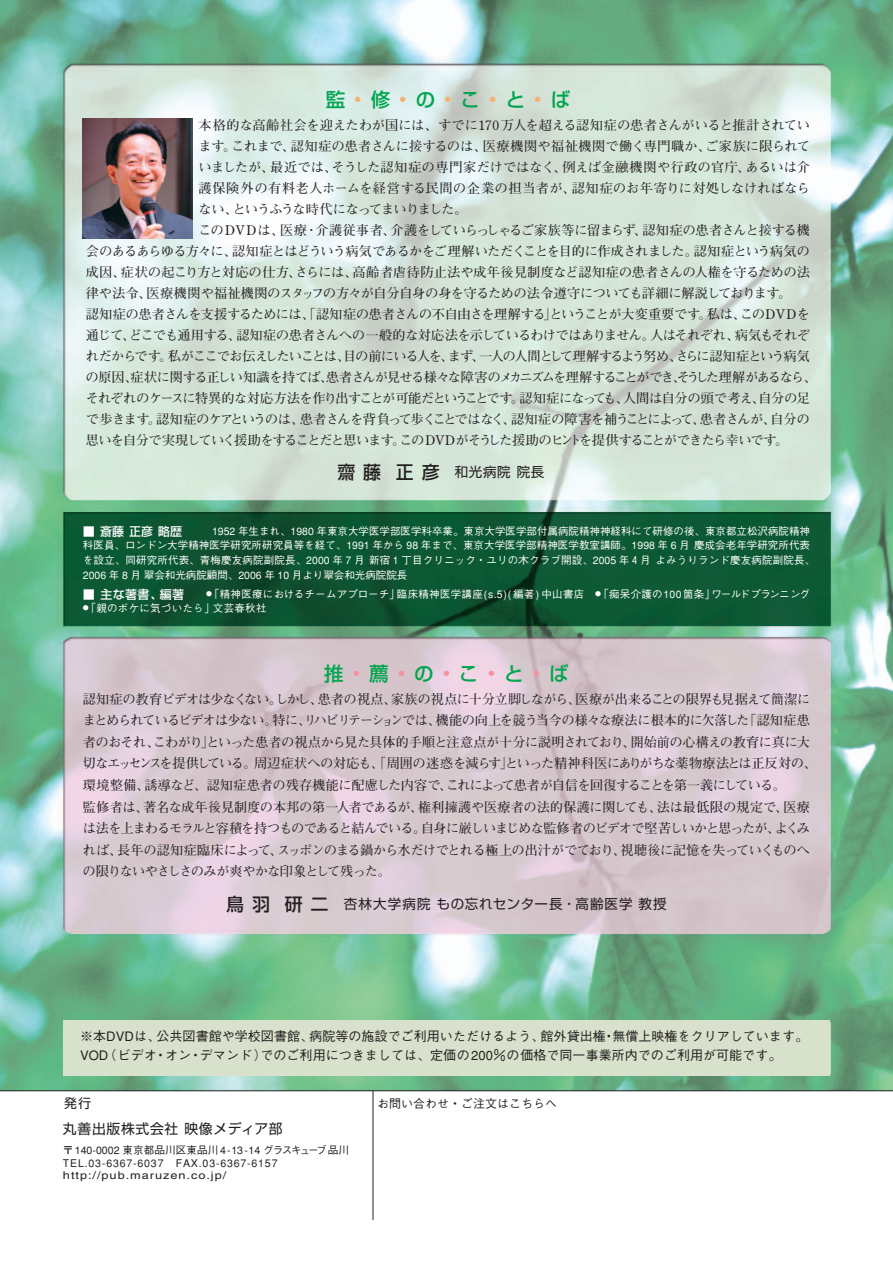
<style>
.page{position:relative;width:893px;height:1263px;background:#fff}
.page>*{position:absolute;margin:0;border:0;box-sizing:border-box;transform-origin:0 0}
.t1{font:500 19.5px "Shin Go";color:#00a54f}
.t2{font:13.8px "Shin Go";letter-spacing:.05em;color:#231f20}
.t3{font:13.5px "Shin Go";letter-spacing:.065em;color:#231f20}
.t4{font:700 13.2px/21.6px "Futo Min A101";letter-spacing:-.03em;color:#231f20}
.t5{font:700 13.2px "Futo Min A101";letter-spacing:-.055em;color:#231f20}
.t6{font:700 13.2px "Futo Min A101";letter-spacing:.005em;color:#231f20}
.t7{font:700 13.2px "Futo Min A101";letter-spacing:-.075em;color:#231f20}
.t8{font:700 13.2px "Futo Min A101";letter-spacing:-.07em;color:#231f20}
.t9{font:700 13.2px "Futo Min A101";letter-spacing:-.065em;color:#231f20}
.t10{font:700 13.2px "Futo Min A101";color:#231f20}
.t11{font:700 13.2px "Futo Min A101";letter-spacing:-.005em;color:#231f20}
.t12{font:700 13.2px "Futo Min A101";letter-spacing:.03em;color:#231f20}
.t13{font:500 13.05px/19.6px "Gothic BBB";color:#231f20}
.t14{font:12.75px "Shin Go";color:#231f20}
.t15{font:500 12px "Gothic BBB";color:#231f20}
.t16{font:500 10.65px/12.8px "Gothic BBB";color:#231f20}
.t17{font:10.65px "Helvetica";letter-spacing:.075em;color:#231f20;scale:1.2 1}
.t18{font:500 10.5px/14.4px "Gothic BBB";letter-spacing:.005em;color:#fff}
.t19{font:500 10.5px "Gothic BBB";letter-spacing:.025em;color:#fff}
.s1{font-size:25.5px;color:#f6b072}
.s2{font-weight:500;font-size:18px}
.s3{font-family:"Shin Go";font-size:12px}
.s4{font-family:"Shin Go";font-weight:300}
.s5{font-size:25.5px;color:#f491a3}
</style>
<div class="page">
<img style="left:0;top:0;width:893px;height:1090px">
<div style="left:64px;top:1020px;width:766px;height:56px;background:#d8e1cb"></div>
<hr style="left:0;top:1090px;width:893px;height:1px;background:#231f20">
<hr style="left:373px;top:1091px;width:1px;height:129px;background:#231f20">
<img style="left:83px;top:119px;width:109px;height:119px">
<h1 class="t1" style="left:326px;top:87px;width:246px">監<span class="s1">・</span>修<span class="s1">・</span>の<span class="s1">・</span>こ<span class="s1">・</span>と<span class="s1">・</span>ば</h1>
<p class="t11" style="left:199px;top:117px;width:613px">本格的な高齢社会を迎えたわが国には、すでに170万人を超える認知症の患者さんがいると推計されてい</p>
<p class="t6" style="left:199px;top:138px;width:613px">ます。これまで、認知症の患者さんに接するのは、医療機関や福祉機関で働く専門職か、ご家族に限られて</p>
<p class="t6" style="left:199px;top:159px;width:613px">いましたが、最近では、そうした認知症の専門家だけではなく、例えば金融機関や行政の官庁、あるいは介</p>
<p class="t12" style="left:199px;top:180px;width:613px">護保険外の有料老人ホームを経営する民間の企業の担当者が、認知症のお年寄りに対処しなければなら</p>
<p class="t7" style="left:199px;top:201px;width:270px">ない、というふうな時代になってまいりました。</p>
<p class="t4" style="left:199px;top:220px;width:613px">このDV Dは、医療・介護従事者、介護をしていらっしゃるご家族等に留まらず、認知症の患者さんと接する機</p>
<p class="t5" style="left:86px;top:243px;width:726px">会のあるあらゆる方々に、認知症とはどういう病気であるかをご理解いただくことを目的に作成されました。認知症という病気の</p>
<p class="t10" style="left:86px;top:264px;width:726px">成因、症状の起こり方と対応の仕方、さらには、高齢者虐待防止法や成年後見制度など認知症の患者さんの人権を守るための法</p>
<p class="t4" style="left:86px;top:283px;width:706px">律や法令、医療機関や福祉機関のスタッフの方々が自分自身の身を守るための法令遵守についても詳細に解説しております。</p>
<p class="t4" style="left:86px;top:304px;width:726px">認知症の患者さんを支援するためには、「認知症の患者さんの不自由さを理解する」ということが大変重要です。私は、このDV Dを</p>
<p class="t4" style="left:86px;top:325px;width:726px">通じて、どこでも通用する、認知症の患者さんへの一般的な対応法を示しているわけではありません。人はそれぞれ、病気もそれぞ</p>
<p class="t8" style="left:86px;top:348px;width:726px">れだからです。私がここでお伝えしたいことは、目の前にいる人を、まず、一人の人間として理解するよう努め、さらに認知症という病気</p>
<p class="t9" style="left:86px;top:369px;width:732px">の原因、症状に関する正しい知識を持てば、患者さんが見せる様々な障害のメカニズムを理解することができ、そうした理解があるなら、</p>
<p class="t4" style="left:86px;top:388px;width:726px">それぞれのケースに特異的な対応方法を作り出すことが可能だということです。認知症になっても、人間は自分の頭で考え、自分の足</p>
<p class="t5" style="left:86px;top:411px;width:726px">で歩きます。認知症のケアというのは、患者さんを背負って歩くことではなく、認知症の障害を補うことによって、患者さんが、自分の</p>
<p class="t7" style="left:86px;top:432px;width:703px">思いを自分で実現していく援助をすることだと思います。この DVDがそうした援助のヒントを提供することができたら幸いです。</p>
<p class="t3" style="left:337px;top:463px;width:223px"><span class="s2">齋 藤 正 彦</span>　和光病院 院長　</p>
<p class="t18" style="left:83px;top:524px;width:734px"><span class="s3">■ 斎藤 正彦 略歴</span><span class="s4">　</span> 　1952 年生まれ、1980 年東京大学医学部医学科卒業。東京大学医学部付属病院精神神経科にて研修の後、東京都立松沢病院精神科医員、ロンドン大学精神医学研究所研究員等を経て、1991 年から 98 年まで、東京大学医学部精神医学教室講師。1998 年 6 月 慶成会老年学研究所代表を設立、同研究所代表、青梅慶友病院副院長、2000 年 7 月 新宿 1 丁目クリニック・ユリの木クラブ開設、2005 年４月 よみうりランド慶友病院副院長、2006 年 8 月 翠会和光病院顧問、2006 年 10 月より翠会和光病院院長</p>
<p class="t19" style="left:83px;top:588px;width:729px"><span class="s3">■ 主な著書､編著</span><span class="s4">　　</span><sup>●</sup> 「精神医療におけるチームアプローチ」臨床精神医学講座(s.5) ( 編著) 中山書店　<sup>●</sup> 「痴呆介護の100箇条」ワールドプランニング</p>
<p class="t19" style="left:83px;top:602px;width:185px"><sup>●</sup> 「親のボケに気づいたら」文芸春秋社</p>
<h1 class="t1" style="left:324px;top:660px;width:246px">推<span class="s5">・</span>薦<span class="s5">・</span>の<span class="s5">・</span>こ<span class="s5">・</span>と<span class="s5">・</span>ば</h1>
<p class="t4" style="left:83px;top:688px;width:735px">認知症の教育ビデオは少なくない。しかし、患者の視点、家族の視点に十分立脚しながら、医療が出来ることの限界も見据えて簡潔にまとめられているビデオは少ない。特に、リハビリテーションでは、機能の向上を競う当今の様々な療法に根本的に欠落した「認知症患者のおそれ、こわがり」といった患者の視点から見た具体的手順と注意点が十分に説明されており、開始前の心構えの教育に真に大切なエッセンスを提供している。周辺症状への対応も、「周囲の迷惑を減らす」といった精神科医にありがちな薬物療法とは正反対の、環境整備、誘導など、認知症患者の残存機能に配慮した内容で、これによって患者が自信を回復することを第一義にしている。<br>監修者は、著名な成年後見制度の本邦の第一人者であるが、権利擁護や医療者の法的保護に関しても、法は最低限の規定で、医療は法を上まわるモラルと容積を持つものであると結んでいる。自身に厳しいまじめな監修者のビデオで堅苦しいかと思ったが、よくみれば、長年の認知症臨床によって、スッポンのまる鍋から水だけでとれる極上の出汁がでており、視聴後に記憶を失っていくものへの限りないやさしさのみが爽やかな印象として残った。　</p>
<p class="t3" style="left:226px;top:895px;width:442px"><span class="s2">鳥 羽 研 二</span>　杏林大学病院 もの忘れセンター長・高齢医学 教授</p>
<p class="t13" style="left:80px;top:1026px;width:730px">※本DVDは、公共図書館や学校図書館、病院等の施設でご利用いただけるよう、館外貸出権・無償上映権をクリアしています。<br>VOD（ビデオ・オン・デマンド）でのご利用につきましては、定価の200％の価格で同一事業所内でのご利用が可能です。</p>
<p class="t14" style="left:64px;top:1095px;width:29px">発行</p>
<p class="t15" style="left:377px;top:1096px;width:181px">お問い合わせ・ご注文はこちらへ</p>
<p class="t2" style="left:63px;top:1120px;width:221px">丸善出版株式会社 映像メディア部</p>
<p class="t16" style="left:63px;top:1144px;width:288px">〒140-0002 東京都品川区東品川 4-13-14 グラスキューブ品川<br>TEL.03-6367-6037　FAX.03-6367-6157</p>
<p class="t17" style="left:63px;top:1169px;width:138px">http://pub.maruzen.co.jp/</p>
</div>
